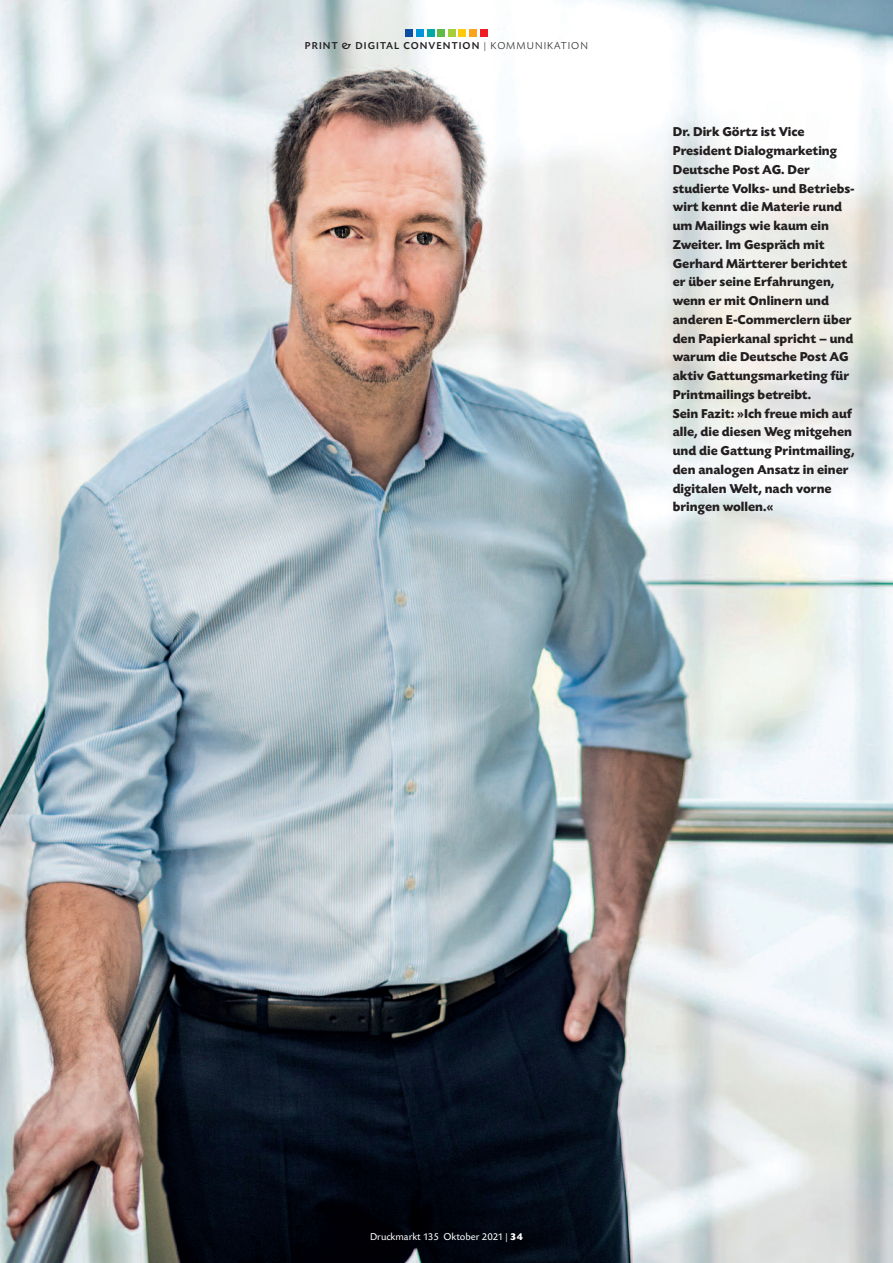
<style>
.page{position:relative;width:893px;height:1263px;background:#fff}
.page>*{position:absolute;margin:0;border:0;box-sizing:border-box;transform-origin:0 0}
.t1{font:700 13.5px/18.8px "Today SB";color:#231f20}
.t2{font:500 10.5px "Today SB";letter-spacing:.1em;color:#231f20}
.t3{font:10.5px "Today SB";color:#fff}
.s1{font-weight:300}
.s2{font-weight:700}
</style>
<div class="page">
<img style="left:0;top:0;width:893px;height:1263px">
<div style="left:480px;top:30px;width:7px;height:7px;background:#ee1d23"></div>
<div style="left:470px;top:30px;width:7px;height:7px;background:#f9a51b"></div>
<div style="left:459px;top:30px;width:7px;height:7px;background:#feca0a"></div>
<div style="left:448px;top:30px;width:7px;height:7px;background:#a6ce39"></div>
<div style="left:438px;top:30px;width:7px;height:7px;background:#60bb46"></div>
<div style="left:427px;top:30px;width:7px;height:7px;background:#00a9a5"></div>
<div style="left:416px;top:30px;width:7px;height:7px;background:#0095d9"></div>
<div style="left:406px;top:30px;width:7px;height:7px;background:#0d4da1"></div>
<p class="t2" style="left:305px;top:40px;width:285px">PRINT &amp; DIGITAL CONVENTION <span class="s1">| KOMMUNIKATION</span></p>
<p class="t1" style="left:673px;top:122px;width:184px">Dr. Dirk Görtz ist Vice<br>President Dialogmarketing<br>Deutsche Post AG. Der studierte Volks- und Betriebs&shy;wirt kennt die Materie rund um Mailings wie kaum ein<br>Zweiter. Im Gespräch mit<br>Gerhard Märtterer berichtet er über seine Erfahrungen, wenn er mit Onlinern und anderen E-Commerclern über den Papierkanal spricht – und warum die Deutsche Post AG aktiv Gattungsmarketing für<br>Printmailings betreibt.<br>Sein Fazit: »Ich freue mich auf alle, die diesen Weg mitgehen und die Gattung Printmailing, den analogen Ansatz in einer digitalen Welt, nach vorne bringen wollen.«</p>
<p class="t3" style="left:370px;top:1230px;width:154px">Druckmarkt 135 Oktober 2021 | <span class="s2">34</span></p>
</div>
